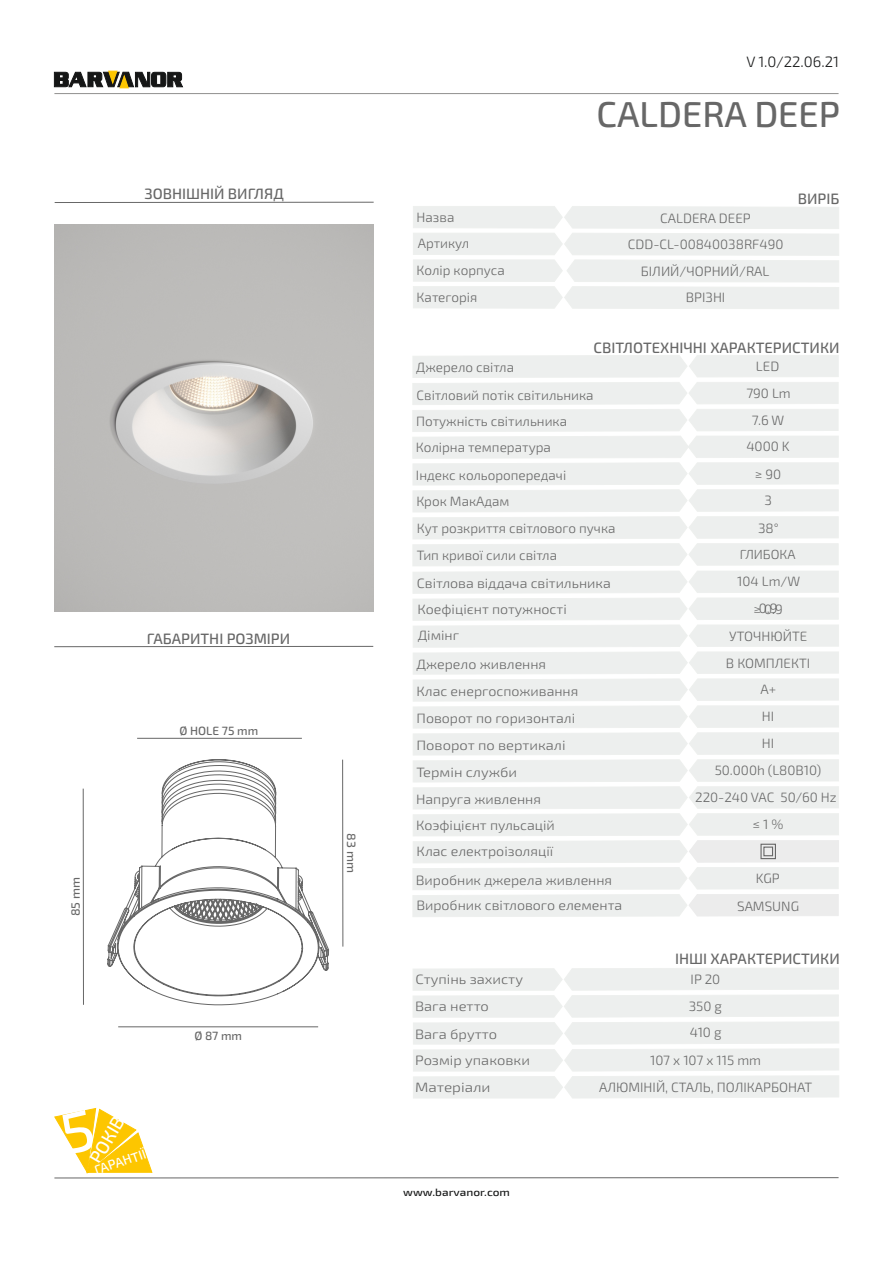
<style>
.page{position:relative;width:893px;height:1263px;background:#fff}
.page>*{position:absolute;margin:0;border:0;box-sizing:border-box;transform-origin:0 0}
.t1{font:500 36px "Exo 2.0";color:#676767}
.t2{font:500 18.3px "Exo 2.0";color:#fff}
.t3{font:500 15px "Exo 2.0";color:#676767}
.t4{font:300 15px "Exo 2.0";color:#151616}
.t5{font:300 13.5px/26.7px "Exo 2.0";color:#676767;text-align:center}
.t6{font:300 13.5px/27.3px "Exo 2.0";color:#676767;scale:1.05 1}
.t7{font:300 13.5px/27px "Exo 2.0";color:#676767;scale:1.09 1}
.t8{font:500 13.2px "Exo 2.0";color:#fff}
.t9{font:300 13.2px "Exo 2.0";color:#676767}
.t10{font:500 12px "Exo 2.0";color:#676767}
.t11{font:500 12px "Exo 2.0";color:#676767;scale:1.05 1}
.t12{font:500 10.5px "Exo 2.0";color:#151616;scale:1.13 1}
</style>
<div class="page">
<svg style="left:54px;top:71px;width:129px;height:17px"></svg>
<hr style="left:54px;top:93px;width:784px;height:1px;background:#91908f">
<svg style="left:413px;top:206px;width:426px;height:103px"></svg>
<svg style="left:413px;top:968px;width:426px;height:130px"></svg>
<hr style="left:54px;top:1177px;width:784px;height:1px;background:#676767">
<hr style="left:55px;top:202px;width:319px;height:1px;background:#676767">
<hr style="left:54px;top:646px;width:319px;height:1px;background:#676767">
<svg style="left:412px;top:355px;width:427px;height:562px"></svg>
<img style="left:55px;top:224px;width:319px;height:387px">
<svg style="left:107px;top:759px;width:222px;height:246px"></svg>
<hr style="left:137px;top:738px;width:165px;height:1px;background:#676767">
<hr style="left:342px;top:760px;width:1px;height:186px;background:#676767">
<hr style="left:118px;top:1026px;width:200px;height:1px;background:#676767">
<hr style="left:83px;top:789px;width:1px;height:216px;background:#676767">
<svg style="left:54px;top:1108px;width:98px;height:71px"></svg>
<p class="t3" style="left:144px;top:188px;width:141px">ЗОВНІШНІЙ ВИГЛЯД</p>
<p class="t3" style="left:147px;top:634px;width:145px">ГАБАРИТНІ РОЗМІРИ</p>
<p class="t10" style="left:180px;top:726px;width:80px">Ø HOLE 75 mm</p>
<p class="t11" style="left:71px;top:916px;width:39px;rotate:-90deg">85 mm</p>
<h2 class="t2" style="left:89px;top:1159px;width:52px;rotate:-60deg">РОКІВ</h2>
<p class="t8" style="left:93px;top:1166px;width:55px;rotate:-19deg">ГАРАНТІЇ</p>
<p class="t10" style="left:194px;top:1031px;width:49px">Ø 87 mm</p>
<p class="t11" style="left:356px;top:833px;width:39px;rotate:90deg">83 mm</p>
<p class="t4" style="left:746px;top:57px;width:94px">V 1.0/22.06.21</p>
<h1 class="t1" style="left:596px;top:102px;width:245px">CALDERA DEEP</h1>
<p class="t5" style="left:417px;top:205px;width:90px;text-align:left">Назва<br>Артикул<br>Колір корпуса<br>Категорія</p>
<p class="t5" style="left:628px;top:206px;width:157px">CALDERA DEEP<br>CDD-CL-00840038RF490<br>БІЛИЙ/ЧОРНИЙ/RAL</p>
<p class="t5" style="left:686px;top:286px;width:41px">ВРІЗНІ</p>
<p class="t3" style="left:798px;top:193px;width:43px">ВИРІБ</p>
<p class="t3" style="left:593px;top:342px;width:247px">СВІТЛОТЕХНІЧНІ ХАРАКТЕРИСТИКИ</p>
<p class="t5" style="left:416px;top:356px;width:179px;text-align:left">Джерело світла<br>Світловий потік світильника<br>Потужність світильника<br>Колірна температура</p>
<p class="t5" style="left:416px;top:463px;width:152px">Індекс кольоропередачі</p>
<p class="t5" style="left:416px;top:489px;width:95px">Крок МакАдам</p>
<p class="t5" style="left:756px;top:354px;width:25px">LED</p>
<p class="t5" style="left:746px;top:381px;width:46px">790 Lm</p>
<p class="t5" style="left:752px;top:408px;width:34px">7.6 W</p>
<p class="t5" style="left:746px;top:435px;width:45px">4000 K</p>
<p class="t5" style="left:755px;top:462px;width:28px">≥ 90<br>3</p>
<p class="t5" style="left:417px;top:516px;width:200px">Кут розкриття світлового пучка</p>
<p class="t5" style="left:758px;top:516px;width:22px">38°</p>
<p class="t5" style="left:417px;top:543px;width:142px">Тип кривої сили світла</p>
<p class="t9" style="left:740px;top:550px;width:57px">ГЛИБОКА</p>
<p class="t6" style="left:417px;top:571px;width:186px">Світлова віддача світильника</p>
<p class="t5" style="left:737px;top:570px;width:64px">104 Lm/W</p>
<p class="t6" style="left:418px;top:597px;width:143px">Коефіцієнт потужності</p>
<p class="t5" style="left:759px;top:597px;width:20px">0.9</p>
<p class="t5" style="left:753px;top:597px;width:31px">≥ 0.9</p>
<p class="t6" style="left:416px;top:623px;width:156px">Дімінг<br>Джерело живлення<br>Клас енергоспоживання<br>Поворот по горизонталі<br>Поворот по вертикалі</p>
<p class="t5" style="left:729px;top:624px;width:80px">УТОЧНЮЙТЕ</p>
<p class="t5" style="left:726px;top:651px;width:86px">В КОМПЛЕКТІ</p>
<p class="t5" style="left:760px;top:678px;width:17px">A+</p>
<p class="t5" style="left:762px;top:704px;width:14px;text-align:left">НІ<br>НІ</p>
<p class="t7" style="left:416px;top:760px;width:94px">Термін служби</p>
<p class="t5" style="left:715px;top:758px;width:108px">50.000h (L80B10)</p>
<p class="t6" style="left:416px;top:787px;width:134px;line-height:26.4px">Напруга живлення<br>Коэфіцієнт пульсацій</p>
<p class="t5" style="left:695px;top:785px;width:143px;line-height:27.2px">220-240 VAC 50/60 Hz ≤ 1 %</p>
<p class="t6" style="left:416px;top:839px;width:189px;line-height:28.2px">Клас електроізоляції<br>Виробник джерела живлення</p>
<p class="t6" style="left:416px;top:893px;width:198px">Виробник світлового елемента</p>
<p class="t5" style="left:737px;top:866px;width:64px;line-height:27.5px">KGP<br>SAMSUNG</p>
<p class="t3" style="left:675px;top:953px;width:166px">ІНШІ ХАРАКТЕРИСТИКИ</p>
<p class="t7" style="left:415px;top:967px;width:107px">Ступінь захисту<br>Вага нетто<br>Вага брутто<br>Розмір упаковки<br>Матеріали</p>
<p class="t12" style="left:403px;top:1188px;width:96px">www.barvanor.com</p>
<p class="t5" style="left:691px;top:967px;width:31px">IP 20</p>
<p class="t5" style="left:689px;top:994px;width:35px;text-align:left">350 g<br>410 g</p>
<p class="t5" style="left:650px;top:1048px;width:112px">107 x 107 x 115 mm</p>
<p class="t5" style="left:599px;top:1075px;width:215px">АЛЮМІНІЙ, СТАЛЬ, ПОЛІКАРБОНАТ</p>
</div>
